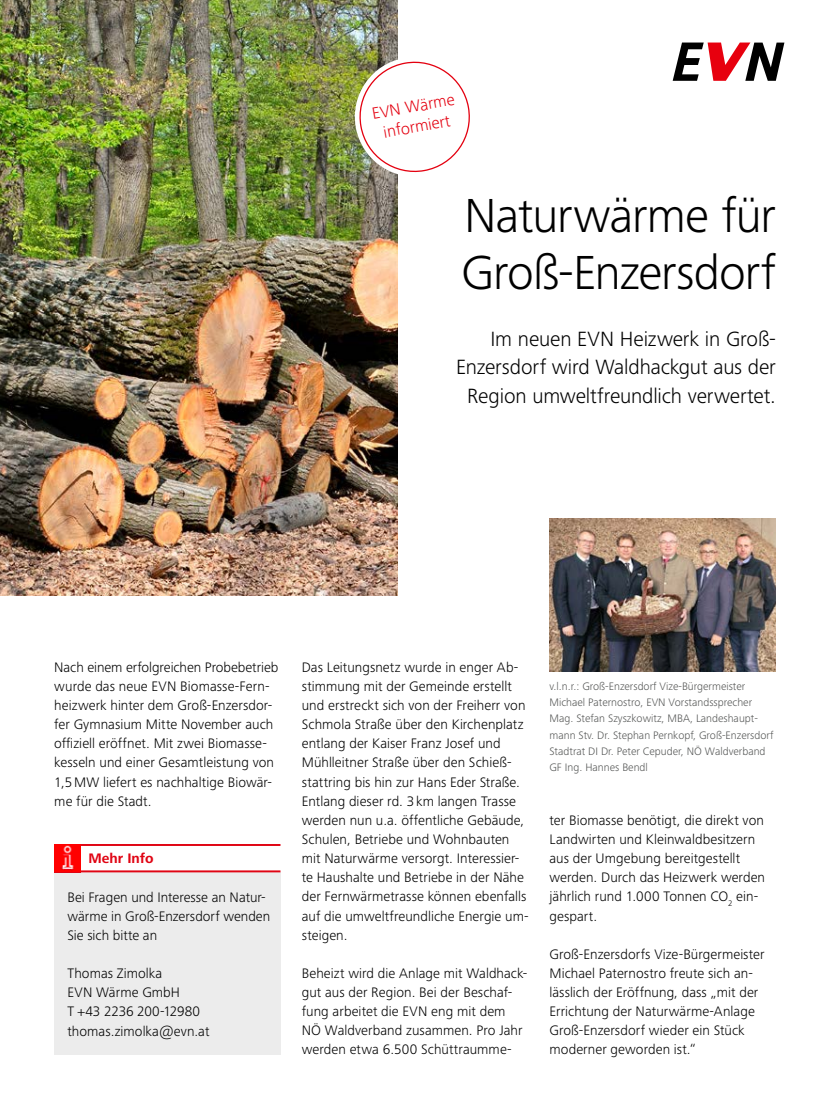
<style>
.page{position:relative;width:830px;height:1106px;background:#fff}
.page>*{position:absolute;margin:0;border:0;box-sizing:border-box;transform-origin:0 0}
.t1{font:300 49.5px/57px "Frutiger Next LTW1 G";letter-spacing:-.02em;color:#000}
.t2{font:300 21.3px/28.7px "Frutiger Next LTW1 G";letter-spacing:-.005em;color:#000;text-align:right}
.t3{font:300 16.8px/20.2px "Frutiger Next LTW1 G";color:#e40010;text-align:center}
.t4{font:300 14.25px/19px "Frutiger Next LTW1 G";letter-spacing:.005em;color:#000}
.t5{font:700 14.25px "Frutiger Next LTW1 G";color:#e00413}
.t6{font:300 11.25px/16px "Frutiger Next LTW1 G";color:#555756}
</style>
<div class="page">
<img style="left:0;top:0;width:397px;height:595px">
<img style="left:549px;top:519px;width:226px;height:153px">
<svg style="left:355px;top:58px;width:115px;height:125px"></svg>
<div style="left:54px;top:872px;width:226px;height:182px;background:#ececec"></div>
<hr style="left:54px;top:870px;width:226px;height:2px;background:#e00413">
<hr style="left:54px;top:844px;width:226px;height:2px;background:#e00413">
<div style="left:54px;top:844px;width:26px;height:28px;background:#f00"></div>
<img style="left:60px;top:845px;width:14px;height:26px">
<svg style="left:672px;top:43px;width:112px;height:38px"></svg>
<p class="t3" style="left:370px;top:104px;width:85px;rotate:-10deg">EVN Wärme informiert</p>
<h1 class="t1" style="left:461px;top:187px;width:316px">Naturwärme für<br>Groß-Enzersdorf</h1>
<h2 class="t2" style="left:456px;top:324px;width:321px">Im neuen EVN Heizwerk in Groß-<br>Enzersdorf wird Waldhackgut aus der<br>Region umweltfreundlich verwertet.</h2>
<p class="t4" style="left:54px;top:657px;width:225px">Nach einem erfolgreichen Probebetrieb wurde das neue EVN Biomasse-Fern&shy;heizwerk hinter dem Groß-Enzersdor&shy;fer Gymnasium Mitte November auch offiziell eröffnet. Mit zwei Biomasse&shy;kesseln und einer Gesamtleistung von 1,5MW liefert es nachhaltige Biowär&shy;me für die Stadt.</p>
<p class="t4" style="left:301px;top:657px;width:228px">Das Leitungsnetz wurde in enger Ab&shy;stimmung mit der Gemeinde erstellt und erstreckt sich von der Freiherr von Schmola Straße über den Kirchenplatz entlang der Kaiser Franz Josef und Mühlleitner Straße über den Schieß&shy;stattring bis hin zur Hans Eder Straße.<br>Entlang dieser rd. 3km langen Trasse werden nun u.a. öffentliche Gebäude, Schulen, Betriebe und Wohnbauten mit Naturwärme versorgt. Interessier&shy;te Haushalte und Betriebe in der Nähe der Fernwärmetrasse können ebenfalls auf die umweltfreundliche Energie um&shy;steigen.</p>
<p class="t4" style="left:301px;top:963px;width:227px">Beheizt wird die Anlage mit Waldhack&shy;gut aus der Region. Bei der Beschaf&shy;fung arbeitet die EVN eng mit dem NÖ Waldverband zusammen. Pro Jahr werden etwa 6.500 Schüttraumme-</p>
<p class="t5" style="left:88px;top:850px;width:67px">Mehr Info</p>
<p class="t4" style="left:67px;top:887px;width:204px">Bei Fragen und Interesse an Natur&shy;wärme in Groß-Enzersdorf wenden<br>Sie sich bitte an</p>
<p class="t4" style="left:67px;top:963px;width:144px">Thomas Zimolka<br>EVN Wärme GmbH<br>T +43 2236 200-12980 thomas.zimolka@evn.at</p>
<p class="t6" style="left:549px;top:678px;width:225px">v.l.n.r.: Groß-Enzersdorf Vize-Bürgermeister Michael Paternostro, EVN Vorstandssprecher Mag. Stefan Szyszkowitz, MBA, Landeshaupt&shy;mann Stv. Dr. Stephan Pernkopf, Groß-Enzersdorf Stadtrat DI Dr. Peter Cepuder, NÖ Waldverband GF Ing. Hannes Bendl</p>
<p class="t4" style="left:549px;top:810px;width:217px">ter Biomasse benötigt, die direkt von<br>Landwirten und Kleinwaldbesitzern aus der Umgebung bereitgestellt werden. Durch das Heizwerk werden jährlich rund 1.000 Tonnen CO<sub>2</sub> ein&shy;gespart.</p>
<p class="t4" style="left:549px;top:944px;width:216px">Groß-Enzersdorfs Vize-Bürgermeister Michael Paternostro freute sich an&shy;lässlich der Eröffnung, dass „mit der Errichtung der Naturwärme-Anlage Groß-Enzersdorf wieder ein Stück moderner geworden ist.“</p>
</div>
